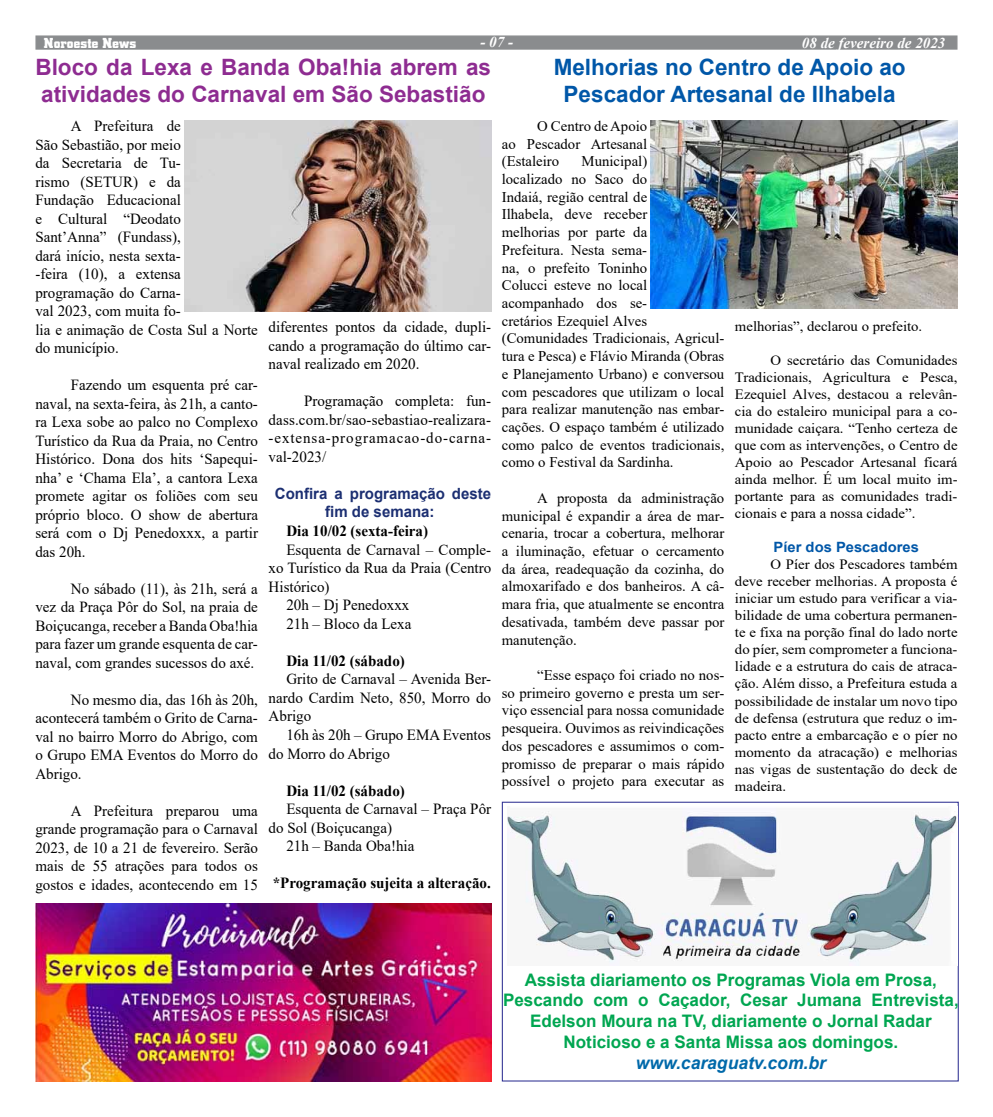
<style>
.page{position:relative;width:993px;height:1117px;background:#fff}
.page>*{position:absolute;margin:0;border:0;box-sizing:border-box;transform-origin:0 0}
.t1{font:700 22.5px/27px "Arial";color:#8e2c91}
.t2{font:700 22.5px/27px "Arial";color:#0057a8;text-align:center}
.t3{font:italic 700 17.75px "Arial";color:#0069aa}
.t4{font:700 17.25px/20.6px "Arial";color:#00a651;text-align:center}
.t5{font:15.5px/18.5px "Times New Roman";color:#000;text-align:justify}
.t6{font:700 15.5px "Times New Roman";color:#000}
.t7{font:700 15.5px/18.5px "Arial";color:#1c2f72;text-align:center}
.t8{font:15.38px/18.5px "Times New Roman";color:#000;text-align:justify}
.t9{font:italic 700 15px "Times New Roman";color:#fff}
.t10{font:700 15px "City D";letter-spacing:.005em;color:#fff}
.t11{font:14.75px/17.8px "Times New Roman";color:#000;text-align:justify}
.t12{font:14.12px/17px "Times New Roman";color:#000;text-align:justify;scale:1.04 1}
.t13{font:700 14.12px "Arial";color:#0057a8;scale:1.04 1}
</style>
<div class="page">
<div style="left:501px;top:801px;width:457px;height:280px;background:#fff;border:1px solid #2e3092"></div>
<img style="left:507px;top:806px;width:450px;height:159px">
<div style="left:35px;top:35px;width:922px;height:15px;background:#8a8c8e;border:1px solid #8a8c8e"></div>
<img style="left:35px;top:903px;width:456px;height:178px">
<img style="left:650px;top:121px;width:307px;height:187px">
<img style="left:184px;top:121px;width:307px;height:190px">
<p class="t10" style="left:44px;top:35px;width:94px">Noroeste News</p>
<p class="t9" style="left:480px;top:31px;width:34px">- 07 -</p>
<p class="t9" style="left:801px;top:33px;width:145px">08 de fevereiro de 2023</p>
<h1 class="t2" style="left:553px;top:54px;width:353px">Melhorias no Centro de Apoio ao<br>Pescador Artesanal de Ilhabela</h1>
<p class="t11" style="left:501px;top:117px;width:147px;text-indent:35px">O Centro de Apoio ao Pescador Artesanal (Estaleiro</p>
<h1 class="t1" style="left:35px;top:54px;width:457px">Bloco da Lexa e Banda Oba!hia abrem as atividades do Carnaval em São Sebastião</h1>
<p class="t8" style="left:35px;top:116px;width:224px;text-align:left;text-indent:35px">A Prefeitura de<br>São Sebastião, por meio<br>da Secretaria de Tu-<br>rismo (SETUR) e da<br>Fundação Educacional<br>e Cultural “Deodato<br>Sant’Anna” (Fundass),<br>dará início, nesta sexta-<br>-feira (10), a extensa programação do Carna-<br>val 2023, com muita fo-<br>lia e animação de Costa Sul a Norte do município.</p>
<p class="t8" style="left:35px;top:375px;width:224px;text-indent:35px">Fazendo um esquenta pré car&shy;naval, na sexta-feira, às 21h, a canto&shy;ra Lexa sobe ao palco no Complexo Turístico da Rua da Praia, no Centro Histórico. Dona dos hits ‘Sapequi&shy;nha’ e ‘Chama Ela’, a cantora Lexa promete agitar os foliões com seu próprio bloco. O show de abertura será com o Dj Penedoxxx, a partir das 20h.</p>
<p class="t8" style="left:35px;top:578px;width:224px;text-indent:35px">No sábado (11), às 21h, será a vez da Praça Pôr do Sol, na praia de Boiçucanga, receber a Banda Oba!hia para fazer um grande esquenta de car&shy;naval, com grandes sucessos do axé.</p>
<p class="t8" style="left:35px;top:689px;width:224px;text-indent:35px">No mesmo dia, das 16h às 20h, acontecerá também o Grito de Carna&shy;val no bairro Morro do Abrigo, com o Grupo EMA Eventos do Morro do Abrigo.</p>
<p class="t8" style="left:35px;top:800px;width:224px;text-indent:35px">A Prefeitura preparou uma grande programação para o Carnaval 2023, de 10 a 21 de fevereiro. Serão mais de 55 atrações para todos os gostos e idades, acontecendo em 15</p>
<p class="t11" style="left:501px;top:152px;width:224px;text-align:left;text-indent:80px">Municipal)<br>localizado no Saco do<br>Indaiá, região central de<br>Ilhabela, deve receber<br>melhorias por parte da<br>Prefeitura. Nesta sema-<br>na, o prefeito Toninho<br>Colucci esteve no local acompanhado dos se-<br>cretários Ezequiel Alves (Comunidades Tradicionais, Agricul&shy;tura e Pesca) e Flávio Miranda (Obras e Planejamento Urbano) e conversou com pescadores que utilizam o local para realizar manutenção nas embar&shy;cações. O espaço também é utilizado como palco de eventos tradicionais, como o Festival da Sardinha.</p>
<p class="t11" style="left:501px;top:488px;width:224px;text-indent:35px">A proposta da administração municipal é expandir a área de mar&shy;cenaria, trocar a cobertura, melhorar a iluminação, efetuar o cercamento da área, readequação da cozinha, do almoxarifado e dos banheiros. A câ&shy;mara fria, que atualmente se encontra desativada, também deve passar por manutenção.</p>
<p class="t11" style="left:501px;top:665px;width:224px;text-indent:35px">“Esse espaço foi criado no nos&shy;so primeiro governo e presta um ser&shy;viço essencial para nossa comunidade pesqueira. Ouvimos as reivindicações dos pescadores e assumimos o com&shy;promisso de preparar o mais rápido possível o projeto para executar as</p>
<p class="t12" style="left:734px;top:317px;width:181px">melhorias”, declarou o prefeito.</p>
<p class="t12" style="left:734px;top:351px;width:215px;text-indent:35px">O secretário das Comunidades Tradicionais, Agricultura e Pesca, Ezequiel Alves, destacou a relevân&shy;cia do estaleiro municipal para a co&shy;munidade caiçara. “Tenho certeza de que com as intervenções, o Centro de Apoio ao Pescador Artesanal ficará ainda melhor. É um local muito im&shy;portante para as comunidades tradi&shy;cionais e para a nossa cidade”.</p>
<p class="t13" style="left:773px;top:537px;width:141px">Píer dos Pescadores</p>
<p class="t12" style="left:734px;top:555px;width:215px;text-indent:35px">O Píer dos Pescadores também deve receber melhorias. A proposta é iniciar um estudo para verificar a via&shy;bilidade de uma cobertura permanen&shy;te e fixa na porção final do lado norte do píer, sem comprometer a funciona&shy;lidade e a estrutura do cais de atraca&shy;ção. Além disso, a Prefeitura estuda a possibilidade de instalar um novo tipo de defensa (estrutura que reduz o im&shy;pacto entre a embarcação e o píer no momento da atracação) e melhorias nas vigas de sustentação do deck de madeira.</p>
<p class="t5" style="left:268px;top:317px;width:224px">diferentes pontos da cidade, dupli&shy;cando a programação do último car&shy;naval realizado em 2020.</p>
<p class="t5" style="left:268px;top:391px;width:224px;text-indent:35px">Programação completa: fun&shy;dass.com.br/sao-sebastiao-realizara--extensa-programacao-do-carna&shy;val-2023/</p>
<p class="t7" style="left:275px;top:484px;width:218px">Confira a programação deste fim de semana:</p>
<p class="t6" style="left:286px;top:519px;width:143px">Dia 10/02 (sexta-feira)</p>
<p class="t5" style="left:286px;top:539px;width:206px">Esquenta de Carnaval – Comple-</p>
<p class="t5" style="left:268px;top:558px;width:224px">xo Turístico da Rua da Praia (Centro</p>
<p class="t5" style="left:268px;top:576px;width:62px">Histórico)</p>
<p class="t5" style="left:286px;top:595px;width:124px">20h – Dj Penedoxxx</p>
<p class="t5" style="left:286px;top:613px;width:126px">21h – Bloco da Lexa</p>
<p class="t6" style="left:286px;top:649px;width:120px">Dia 11/02 (sábado)</p>
<p class="t5" style="left:268px;top:669px;width:224px;text-indent:18px">Grito de Carnaval – Avenida Ber&shy;nardo Cardim Neto, 850, Morro do Abrigo</p>
<p class="t5" style="left:268px;top:725px;width:224px;text-indent:18px">16h às 20h – Grupo EMA Eventos do Morro do Abrigo</p>
<p class="t6" style="left:286px;top:779px;width:120px">Dia 11/02 (sábado)</p>
<p class="t5" style="left:286px;top:799px;width:206px">Esquenta de Carnaval – Praça Pôr</p>
<p class="t5" style="left:268px;top:817px;width:125px">do Sol (Boiçucanga)</p>
<p class="t5" style="left:286px;top:836px;width:129px">21h – Banda Oba!hia</p>
<p class="t6" style="left:272px;top:871px;width:220px">*Programação sujeita a alteração.</p>
<p class="t4" style="left:503px;top:969px;width:457px">Assista diariamento os Programas Viola em Prosa, Pescando com o Caçador, Cesar Jumana Entrevista, Edelson Moura na TV, diariamente o Jornal Radar Noticioso e a Santa Missa aos domingos.</p>
<p class="t3" style="left:635px;top:1050px;width:191px">www.caraguatv.com.br</p>
</div>
